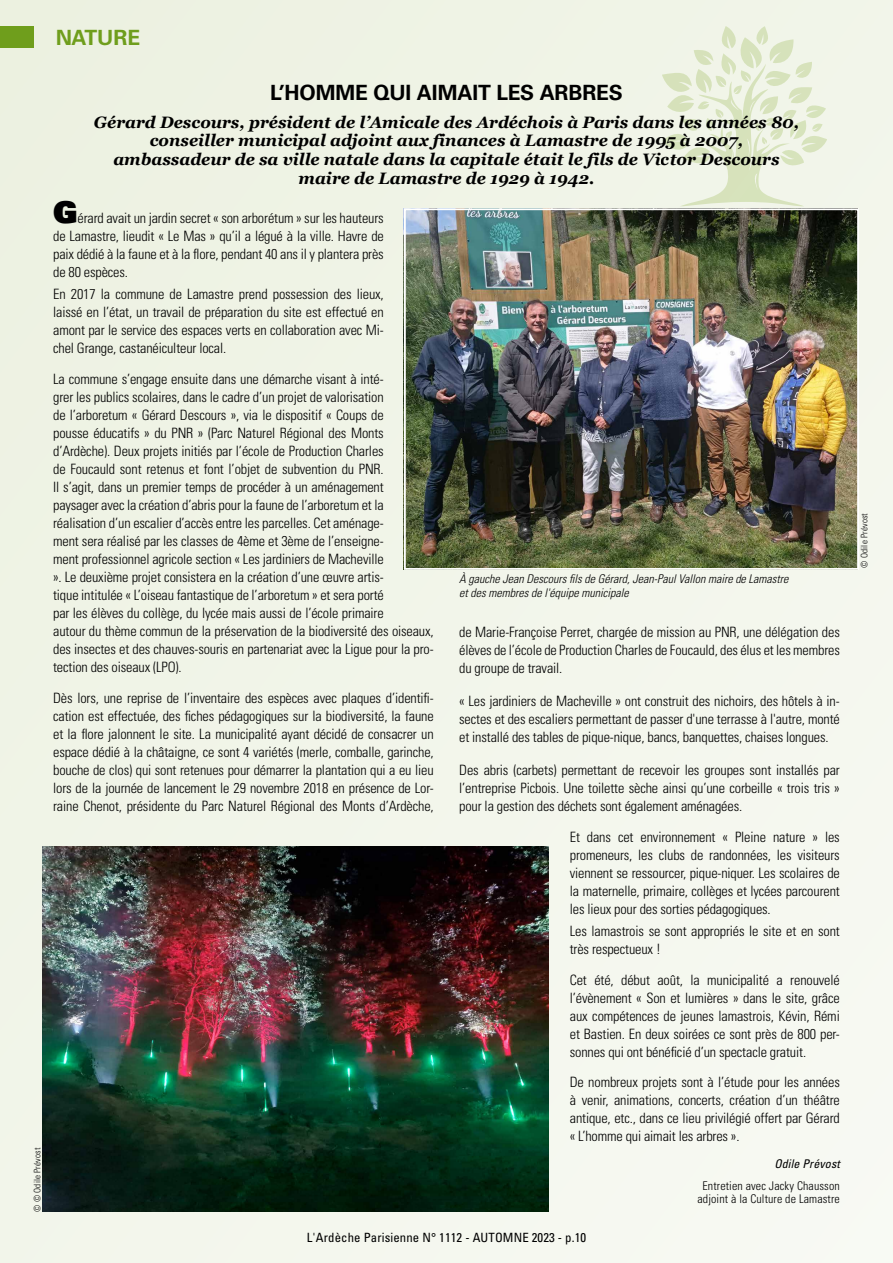
<style>
.page{position:relative;width:893px;height:1263px;background:#f1f5e9}
.page>*{position:absolute;margin:0;border:0;box-sizing:border-box;transform-origin:0 0}
.t1{font:700 21px "Univers LT Std";letter-spacing:-.01em;color:#000}
.t2{font:700 21px "Univers LT Std";color:#78a821}
.t3{font:italic 700 16.5px/18.8px "Georgia";color:#000;text-align:center}
.t4{font:300 condensed 14.25px/18px "Univers LT Std";letter-spacing:-.01em;color:#000;text-align:justify}
.t5{font:condensed 12.75px "Univers LT Std";letter-spacing:.01em;color:#000}
.t6{font:italic 300 condensed 12px/14.4px "Univers LT Std";color:#000}
.t7{font:300 condensed 12px/13.5px "Univers LT Std";letter-spacing:.01em;color:#000;text-align:center}
.t8{font:italic condensed 12px "Univers LT Std";letter-spacing:.01em;color:#000}
.t9{font:300 condensed 9px "Univers LT Std";letter-spacing:.02em;color:#000}
.s1{font-family:"Univers LT 85 X Blk";font-weight:400;font-stretch:normal;font-size:30px}
</style>
<div class="page">
<div style="left:0;top:26px;width:34px;height:21px;background:#6f9e1c"></div>
<img style="left:407px;top:211px;width:449px;height:356px">
<div style="left:404px;top:208px;width:455px;height:362px;border:2px solid #fff"></div>
<img style="left:43px;top:846px;width:506px;height:366px">
<svg style="left:662px;top:26px;width:165px;height:181px"></svg>
<h1 class="t2" style="left:55px;top:25px;width:87px">NATURE</h1>
<p class="t9" style="left:32px;top:1212px;width:66px;rotate:-90deg">© © Odile Prévost</p>
<h1 class="t1" style="left:270px;top:81px;width:354px">L’HOMME QUI AIMAIT LES ARBRES</h1>
<p class="t3" style="left:94px;top:112px;width:707px">Gérard Descours, président de l’Amicale des Ardéchois à Paris dans les années 80, conseiller municipal adjoint aux finances à Lamastre de 1995 à 2007, ambassadeur de sa ville natale dans la capitale était le fils de Victor Descours maire de Lamastre de 1929 à 1942.</p>
<p class="t4" style="left:53px;top:209px;width:332px"><span class="s1">G</span>érard avait un jardin secret « son arborétum » sur les hauteurs de Lamastre, lieudit « Le Mas » qu’il a légué à la ville. Havre de paix dédié à la faune et à la flore, pendant 40 ans il y plantera près de 80 espèces.</p>
<p class="t4" style="left:53px;top:285px;width:332px">En 2017 la commune de Lamastre prend possession des lieux, laissé en l’état, un travail de préparation du site est effectué en amont par le service des espaces verts en collaboration avec Mi&shy;chel Grange, castanéiculteur local.</p>
<p class="t4" style="left:53px;top:370px;width:382px;text-align:left">La commune s’engage ensuite dans une démarche visant à inté-<br>grer les publics scolaires, dans le cadre d’un projet de valorisation<br>de l’arboretum « Gérard Descours », via le dispositif « Coups de<br>pousse éducatifs » du PNR » (Parc Naturel Régional des Monts d’Ardèche). Deux projets initiés par l’école de Production Charles<br>de Foucauld sont retenus et font l’objet de subvention du PNR.<br>Il s’agit, dans un premier temps de procéder à un aménagement<br>paysager avec la création d’abris pour la faune de l’arboretum et la réalisation d’un escalier d’accès entre les parcelles. Cet aménage-<br>ment sera réalisé par les classes de 4ème et 3ème de l’enseigne-<br>ment professionnel agricole section « Les jardiniers de Macheville<br>». Le deuxième projet consistera en la création d’une œuvre artis-<br>tique intitulée « L’oiseau fantastique de l’arboretum » et sera porté<br>par les élèves du collège, du lycée mais aussi de l’école primaire<br>autour du thème commun de la préservation de la biodiversité des oiseaux, des insectes et des chauves-souris en partenariat avec la Ligue pour la pro&shy;tection des oiseaux (LPO).</p>
<p class="t4" style="left:53px;top:689px;width:382px">Dès lors, une reprise de l’inventaire des espèces avec plaques d’identifi&shy;cation est effectuée, des fiches pédagogiques sur la biodiversité, la faune et la flore jalonnent le site. La municipalité ayant décidé de consacrer un espace dédié à la châtaigne, ce sont 4 variétés (merle, comballe, garinche, bouche de clos) qui sont retenues pour démarrer la plantation qui a eu lieu lors de la journée de lancement le 29 novembre 2018 en présence de Lor&shy;raine Chenot, présidente du Parc Naturel Régional des Monts d’Ardèche,</p>
<p class="t6" style="left:459px;top:571px;width:331px">À gauche Jean Descours fils de Gérard, Jean-Paul Vallon maire de Lamastre et des membres de l'équipe municipale</p>
<p class="t4" style="left:459px;top:623px;width:382px">de Marie-Françoise Perret, chargée de mission au PNR, une délégation des élèves de l’école de Production Charles de Foucauld, des élus et les membres du groupe de travail.</p>
<p class="t4" style="left:459px;top:692px;width:382px">« Les jardiniers de Macheville » ont construit des nichoirs, des hôtels à in&shy;sectes et des escaliers permettant de passer d'une terrasse à l'autre, monté et installé des tables de pique-nique, bancs, banquettes, chaises longues.</p>
<p class="t4" style="left:459px;top:761px;width:382px">Des abris (carbets) permettant de recevoir les groupes sont installés par l’entreprise Picbois. Une toilette sèche ainsi qu’une corbeille « trois tris » pour la gestion des déchets sont également aménagées.</p>
<p class="t4" style="left:570px;top:827px;width:272px">Et dans cet environnement « Pleine nature » les promeneurs, les clubs de randonnées, les visiteurs viennent se ressourcer, pique-niquer. Les scolaires de la maternelle, primaire, collèges et lycées parcourent les lieux pour des sorties pédagogiques.</p>
<p class="t4" style="left:570px;top:922px;width:272px">Les lamastrois se sont appropriés le site et en sont très respectueux !</p>
<p class="t4" style="left:570px;top:970px;width:272px">Cet été, début août, la municipalité a renouvelé l’évènement « Son et lumières » dans le site, grâce aux compétences de jeunes lamastrois, Kévin, Rémi et Bastien. En deux soirées ce sont près de 800 per&shy;sonnes qui ont bénéficié d’un spectacle gratuit.</p>
<p class="t4" style="left:570px;top:1073px;width:272px">De nombreux projets sont à l’étude pour les années à venir, animations, concerts, création d’un théâtre antique, etc., dans ce lieu privilégié offert par Gérard « L’homme qui aimait les arbres ».</p>
<p class="t8" style="left:774px;top:1156px;width:67px">Odile Prévost</p>
<p class="t7" style="left:697px;top:1179px;width:144px">Entretien avec Jacky Chausson adjoint à la Culture de Lamastre</p>
<p class="t5" style="left:307px;top:1230px;width:281px">L'Ardèche Parisienne N° 1112 - AUTOMNE 2023 - p.10</p>
<p class="t9" style="left:859px;top:568px;width:56px;rotate:-90deg">© Odile Prévost</p>
</div>
